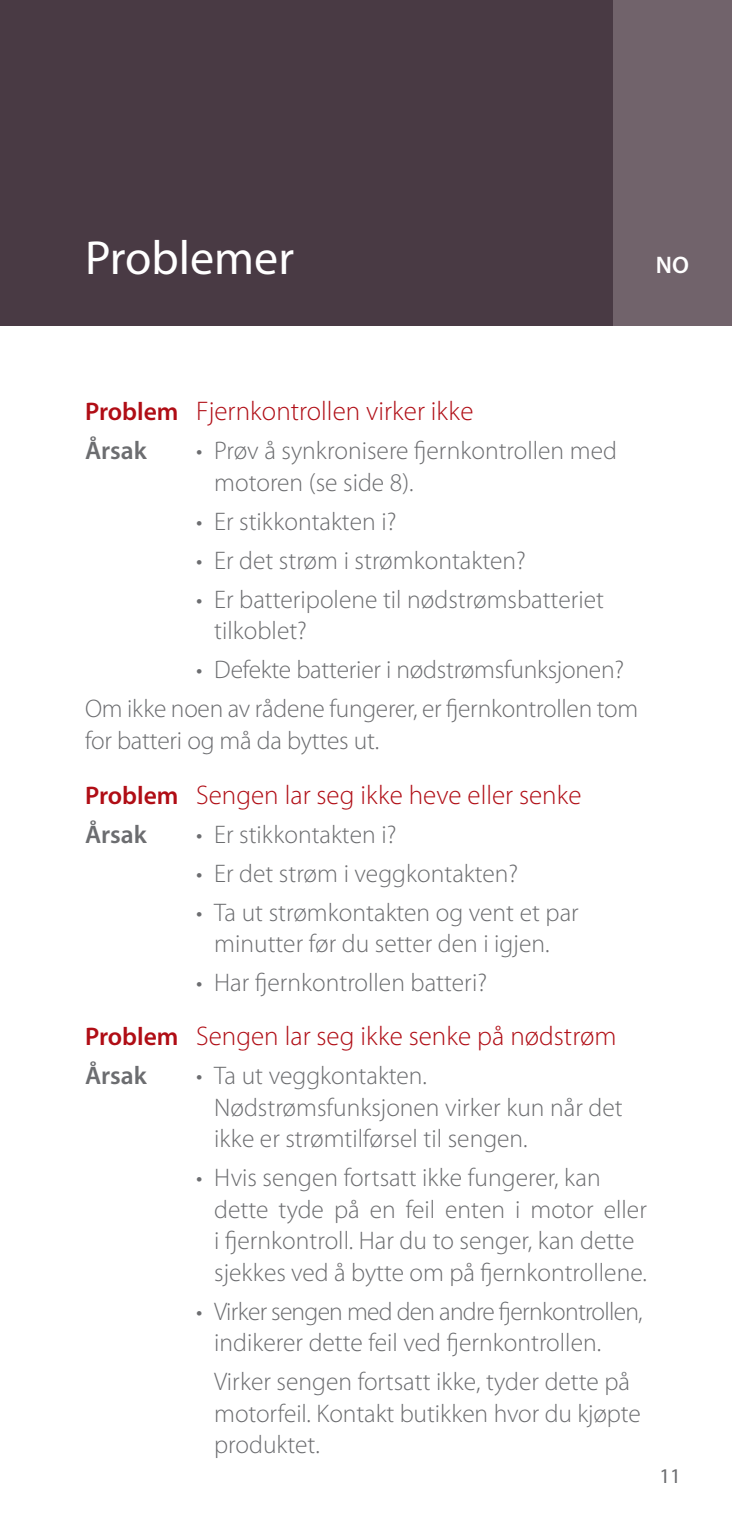
<style>
.page{position:relative;width:732px;height:1531px;background:#fff}
.page>*{position:absolute;margin:0;border:0;box-sizing:border-box;transform-origin:0 0}
.t1{font:48px "Myriad Pro";color:#fff}
.t2{font:300 27px "Myriad Pro";color:#b00d15}
.t3{font:300 25.5px/31.5px "Myriad Pro";color:#6c6d70}
.t4{font:300 25.5px/31.5px "Myriad Pro";letter-spacing:-.02em;color:#6c6d70}
.t5{font:600 25.5px "Myriad Pro";color:#6c6d70}
.t6{font:600 24px "Myriad Pro";color:#fff}
.t7{font:21px "Myriad Pro";color:#6c6d70}
.s1{font-weight:600;font-size:25.5px}
</style>
<div class="page">
<div style="left:612px;top:0;width:119px;height:325px;background:#71636b"></div>
<div style="left:0;top:0;width:612px;height:325px;background:#493a44"></div>
<h1 class="t1" style="left:85px;top:228px;width:210px">Problemer</h1>
<p class="t6" style="left:655px;top:250px;width:35px">NO</p>
<p class="t2" style="left:85px;top:395px;width:390px"><span class="s1">Problem</span> Fjernkontrollen virker ikke</p>
<p class="t5" style="left:85px;top:434px;width:63px">Årsak</p>
<p class="t3" style="left:214px;top:434px;width:404px;text-indent:-18px">• Prøv å synkronisere fjernkontrollen med motoren (se side 8).</p>
<p class="t3" style="left:196px;top:505px;width:201px">• Er stikkontakten i?</p>
<p class="t3" style="left:196px;top:544px;width:331px">• Er det strøm i strømkontakten?</p>
<p class="t3" style="left:214px;top:583px;width:391px;text-indent:-18px">• Er batteripolene til nødstrømsbatteriet tilkoblet?</p>
<p class="t3" style="left:85px;top:650px;width:554px;line-height:39px;text-indent:111px">• Defekte batterier i nødstrømsfunksjonen?<br>Om ikke noen av rådene fungerer, er fjernkontrollen tom</p>
<p class="t3" style="left:85px;top:724px;width:295px">for batteri og må da byttes ut.</p>
<p class="t2" style="left:85px;top:778px;width:498px"><span class="s1">Problem</span> Sengen lar seg ikke heve eller senke</p>
<p class="t5" style="left:85px;top:818px;width:63px">Årsak</p>
<p class="t3" style="left:196px;top:818px;width:201px">• Er stikkontakten i?</p>
<p class="t3" style="left:196px;top:857px;width:323px">• Er det strøm i veggkontakten?</p>
<p class="t3" style="left:196px;top:896px;width:384px;text-align:center">• Ta ut strømkontakten og vent et par minutter før du setter den i igjen.</p>
<p class="t3" style="left:196px;top:966px;width:292px">• Har fjernkontrollen batteri?</p>
<p class="t2" style="left:85px;top:1020px;width:532px"><span class="s1">Problem</span> Sengen lar seg ikke senke på nødstrøm</p>
<p class="t5" style="left:85px;top:1059px;width:63px">Årsak</p>
<p class="t3" style="left:214px;top:1059px;width:410px;text-indent:-18px">• Ta ut veggkontakten.<br>Nødstrømsfunksjonen virker kun når det ikke er strømtilførsel til sengen.</p>
<p class="t3" style="left:214px;top:1161px;width:434px;text-indent:-18px">• Hvis sengen fortsatt ikke fungerer, kan dette tyde på en feil enten i motor eller i fjernkontroll. Har du to senger, kan dette sjekkes ved å bytte om på fjernkontrollene.</p>
<p class="t4" style="left:214px;top:1295px;width:430px;text-indent:-18px">• Virker sengen med den andre fjernkontrollen, indikerer dette feil ved fjernkontrollen.</p>
<p class="t3" style="left:214px;top:1365px;width:428px">Virker sengen fortsatt ikke, tyder dette på motorfeil. Kontakt butikken hvor du kjøpte produktet.</p>
<p class="t7" style="left:659px;top:1463px;width:23px">11</p>
</div>
